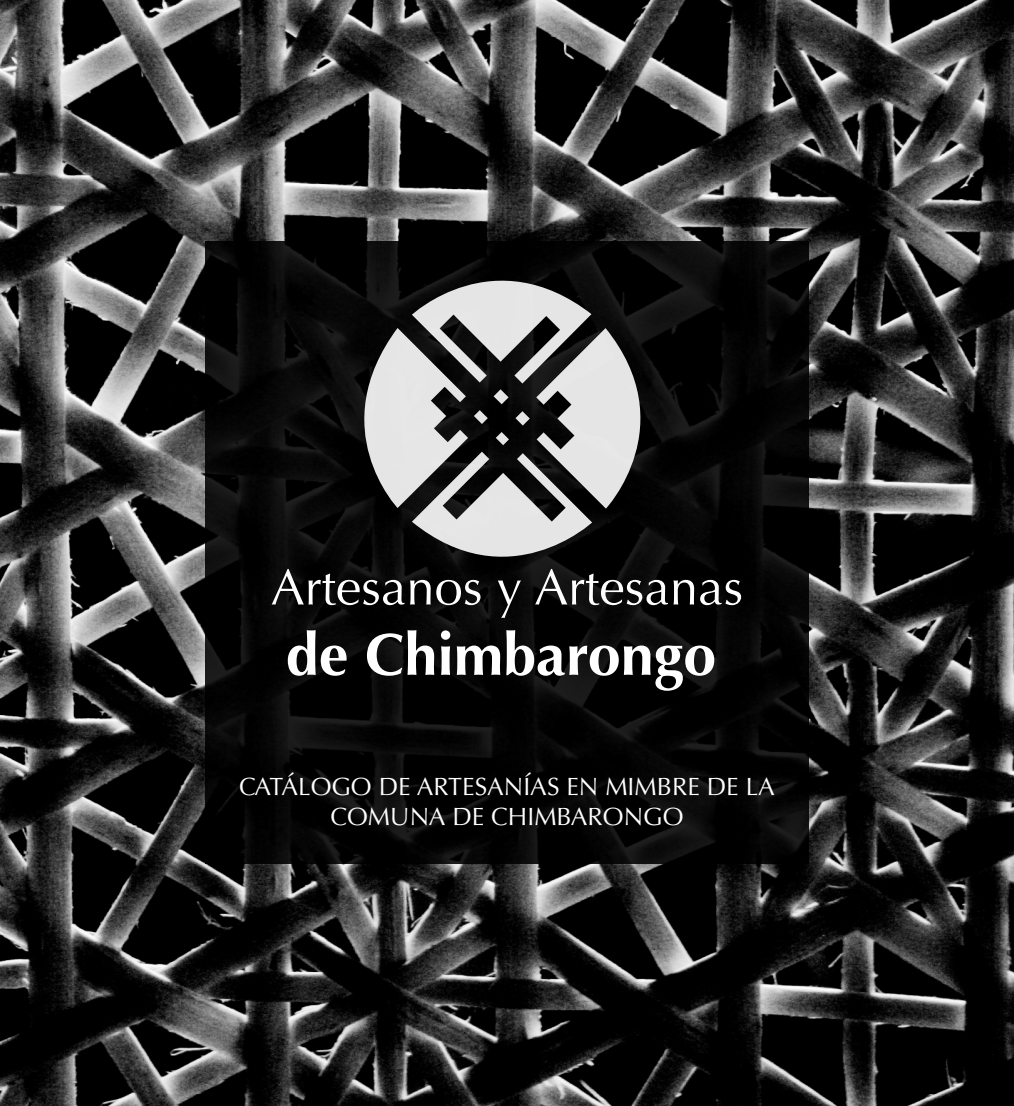
<style>
.page{position:relative;width:1014px;height:1106px;background:#fff}
.page>*{position:absolute;margin:0;border:0;box-sizing:border-box;transform-origin:0 0}
.t1{font:700 59.25px "Optima LT Std";color:#fff}
.t2{font:50.75px "Optima LT Std";color:#fff}
.t3{font:25px/30px "Optima LT Std";color:#fff;text-align:center}
</style>
<div class="page">
<img style="left:0;top:0;width:1013px;height:1106px">
<svg style="left:205px;top:242px;width:603px;height:622px;fill:#030303"></svg>
<svg style="left:342px;top:261px;width:321px;height:298px"></svg>
<h2 class="t2" style="left:271px;top:557px;width:474px">ARTESANOS Y ARTESANAS</h2>
<h1 class="t1" style="left:286px;top:620px;width:432px">de Chimbarongo</h1>
<p class="t3" style="left:239px;top:772px;width:533px">CATÁLOGO DE ARTESANÍAS EN MIMBRE DE LA<br>COMUNA DE CHIMBARONGO</p>
</div>
